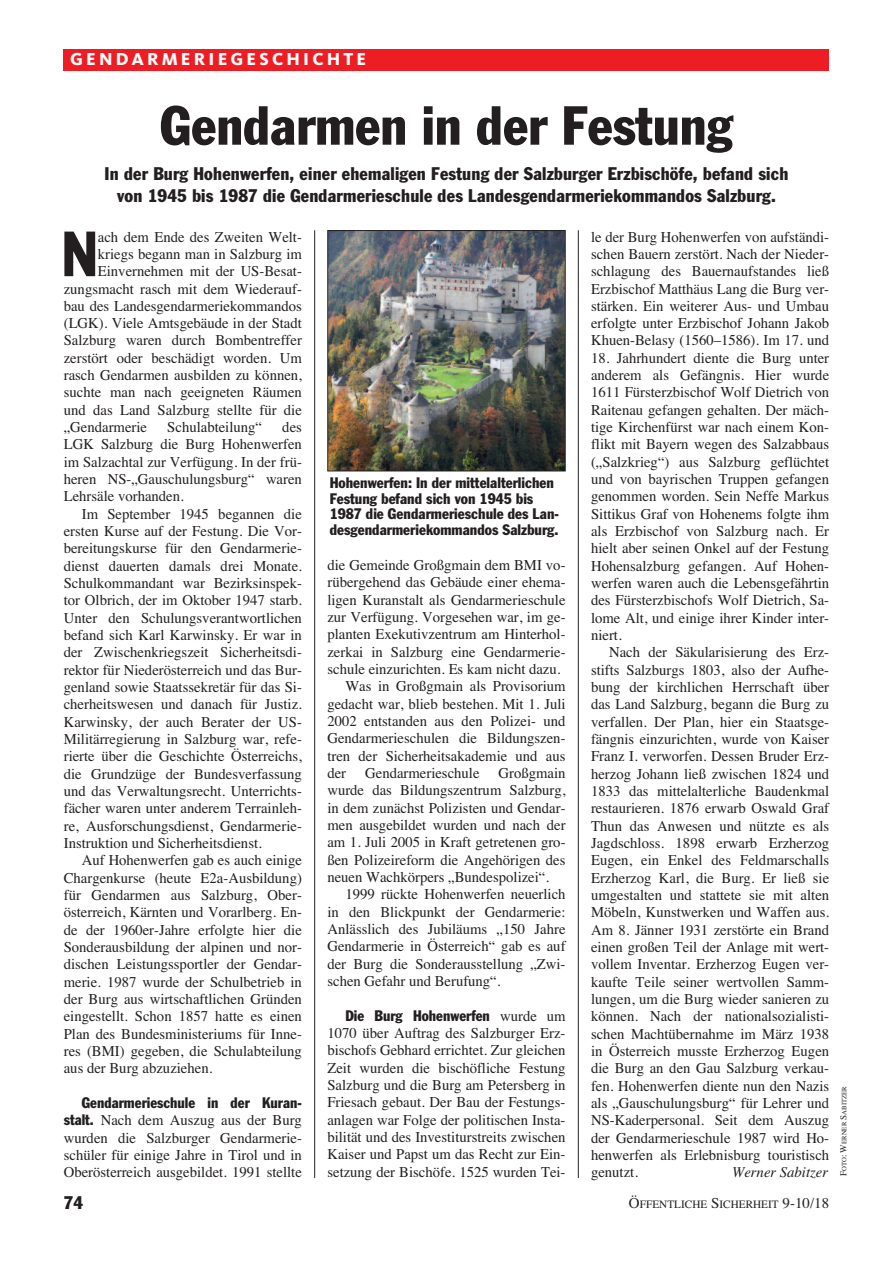
<style>
.page{position:relative;width:893px;height:1263px;background:#fff}
.page>*{position:absolute;margin:0;border:0;box-sizing:border-box;transform-origin:0 0}
.t1{font:condensed 62.7px "Franklin Gothic";color:#231f20}
.t2{font:condensed 54px "Franklin Gothic";color:#231f20}
.t3{font:condensed 18px/21.6px "Franklin Gothic";letter-spacing:.01em;color:#231f20;text-align:center}
.t4{font:800 18px "Kievit";letter-spacing:.175em;color:#fff}
.t5{font:15px/17.2px "Times";color:#231f20;text-align:justify}
.t6{font:condensed 15px/15.8px "Franklin Gothic";color:#231f20}
.t7{font:italic 15px "Times";color:#231f20}
.t8{font:11.25px "Times";color:#231f20}
.t9{font:6.75px "Times";color:#231f20}
.s1{font-family:"Franklin Gothic";font-stretch:condensed}
.s2{font-family:"Times";font-stretch:normal}
.s3{font-size:15px}
.s4{font-size:9px}
</style>
<div class="page">
<div style="left:64px;top:49px;width:765px;height:21px;background:#ee1d23"></div>
<hr style="left:314px;top:230px;width:1px;height:948px;background:#231f20">
<hr style="left:578px;top:230px;width:1px;height:948px;background:#231f20">
<img style="left:329px;top:232px;width:235px;height:237px">
<div style="left:327px;top:230px;width:239px;height:241px;border:1px solid #231f20"></div>
<p class="t4" style="left:70px;top:53px;width:297px">GENDARMERIEGESCHICHTE</p>
<h2 class="t2" style="left:160px;top:106px;width:574px">Gendarmen in der Festung</h2>
<p class="t3" style="left:105px;top:164px;width:685px">In der Burg Hohenwerfen, einer ehemaligen Festung der Salzburger Erzbischöfe, befand sich von 1945 bis 1987 die Gendarmerieschule des Landesgendarmeriekommandos Salzburg.</p>
<h1 class="t1" style="left:62px;top:232px;width:38px">N</h1>
<p class="t5" style="left:98px;top:228px;width:205px">ach dem Ende des Zweiten Welt-</p>
<p class="t5" style="left:98px;top:245px;width:205px">kriegs begann man in Salzburg im</p>
<p class="t5" style="left:98px;top:262px;width:205px">Einvernehmen mit der US-Besat-</p>
<p class="t5" style="left:64px;top:280px;width:240px">zungsmacht rasch mit dem Wiederauf-</p>
<p class="t5" style="left:64px;top:297px;width:240px">bau des Landesgendarmeriekommandos</p>
<p class="t5" style="left:64px;top:314px;width:240px">(LGK). Viele Amtsgebäude in der Stadt</p>
<p class="t5" style="left:64px;top:332px;width:240px">Salzburg waren durch Bombentreffer</p>
<p class="t5" style="left:64px;top:349px;width:240px">zerstört oder beschädigt worden. Um</p>
<p class="t5" style="left:64px;top:366px;width:240px">rasch Gendarmen ausbilden zu können,</p>
<p class="t5" style="left:64px;top:384px;width:240px">suchte man nach geeigneten Räumen</p>
<p class="t5" style="left:64px;top:401px;width:240px">und das Land Salzburg stellte für die</p>
<p class="t5" style="left:64px;top:418px;width:85px">„Gendarmerie</p>
<p class="t5" style="left:167px;top:418px;width:96px">Schulabteilung“</p>
<p class="t5" style="left:64px;top:418px;width:240px;text-indent:219px">des LGK Salzburg die Burg Hohenwerfen im Salzachtal zur Verfügung. In der frü&shy;heren NS-„Gauschulungsburg“ waren Lehrsäle vorhanden.</p>
<p class="t5" style="left:64px;top:505px;width:240px;text-indent:18px">Im September 1945 begannen die ersten Kurse auf der Festung. Die Vor&shy;bereitungskurse für den Gendarmerie&shy;dienst dauerten damals drei Monate.<br>Schulkommandant war Bezirksinspek&shy;tor Olbrich, der im Oktober 1947 starb.<br>Unter den Schulungsverantwortlichen befand sich Karl Karwinsky. Er war in der Zwischenkriegszeit Sicherheitsdi&shy;rektor für Niederösterreich und das Bur&shy;genland sowie Staatssekretär für das Si&shy;cherheitswesen und danach für Justiz.<br>Karwinsky, der auch Berater der US-Militärregierung in Salzburg war, refe&shy;rierte über die Geschichte Österreichs, die Grundzüge der Bundesverfassung und das Verwaltungsrecht. Unterrichts&shy;fächer waren unter anderem Terrainleh&shy;re, Ausforschungsdienst, Gendarmerie-Instruktion und Sicherheitsdienst.</p>
<p class="t5" style="left:64px;top:851px;width:240px;text-indent:18px">Auf Hohenwerfen gab es auch einige Chargenkurse (heute E2a-Ausbildung) für Gendarmen aus Salzburg, Ober&shy;österreich, Kärnten und Vorarlberg. En&shy;de der 1960er-Jahre erfolgte hier die Sonderausbildung der alpinen und nor&shy;dischen Leistungssportler der Gendar&shy;merie. 1987 wurde der Schulbetrieb in der Burg aus wirtschaftlichen Gründen eingestellt. Schon 1857 hatte es einen Plan des Bundesministeriums für Inne&shy;res (BMI) gegeben, die Schulabteilung aus der Burg abzuziehen.</p>
<p class="t6" style="left:82px;top:1096px;width:222px">Gendarmerieschule in der Kuran-</p>
<p class="t5" style="left:64px;top:1111px;width:240px"><span class="s1">stalt.</span> Nach dem Auszug aus der Burg wurden die Salzburger Gendarmerie&shy;schüler für einige Jahre in Tirol und in Oberösterreich ausgebildet. 1991 stellte</p>
<p class="t6" style="left:330px;top:476px;width:231px">Hohenwerfen: In der mittelalterlichen Festung befand sich von 1945 bis 1987 die Gendarmerieschule des Lan&shy;desgendarmeriekommandos Salzburg.</p>
<p class="t5" style="left:327px;top:556px;width:240px">die Gemeinde Großgmain dem BMI vo-</p>
<p class="t5" style="left:327px;top:574px;width:240px">rübergehend das Gebäude einer ehema-</p>
<p class="t5" style="left:327px;top:591px;width:240px">ligen Kuranstalt als Gendarmerieschule</p>
<p class="t5" style="left:327px;top:608px;width:240px">zur Verfügung. Vorgesehen war, im ge-</p>
<p class="t5" style="left:327px;top:626px;width:240px">planten Exekutivzentrum am Hinterhol-</p>
<p class="t5" style="left:327px;top:643px;width:240px">zerkai in Salzburg eine Gendarmerie-</p>
<p class="t5" style="left:327px;top:660px;width:235px">schule einzurichten. Es kam nicht dazu.</p>
<p class="t5" style="left:345px;top:677px;width:222px">Was in Großgmain als Provisorium</p>
<p class="t5" style="left:327px;top:695px;width:240px">gedacht war, blieb bestehen. Mit 1. Juli</p>
<p class="t5" style="left:327px;top:712px;width:240px">2002 entstanden aus den Polizei- und</p>
<p class="t5" style="left:327px;top:729px;width:240px">Gendarmerieschulen die Bildungszen-</p>
<p class="t5" style="left:327px;top:747px;width:240px">tren der Sicherheitsakademie und aus</p>
<p class="t5" style="left:327px;top:764px;width:20px">der</p>
<p class="t5" style="left:365px;top:764px;width:116px">Gendarmerieschule</p>
<p class="t5" style="left:327px;top:764px;width:240px;text-indent:171px">Großgmain wurde das Bildungszentrum Salzburg, in dem zunächst Polizisten und Gendar&shy;men ausgebildet wurden und nach der am 1. Juli 2005 in Kraft getretenen gro&shy;ßen Polizeireform die Angehörigen des neuen Wachkörpers „Bundespolizei“.</p>
<p class="t5" style="left:327px;top:885px;width:240px;text-indent:18px">1999 rückte Hohenwerfen neuerlich in den Blickpunkt der Gendarmerie:<br>Anlässlich des Jubiläums „150 Jahre Gendarmerie in Österreich“ gab es auf der Burg die Sonderausstellung „Zwi&shy;schen Gefahr und Berufung“.</p>
<p class="t6" style="left:345px;top:1008px;width:222px">Die Burg Hohenwerfen <span class="s2">wurde um</span></p>
<p class="t5" style="left:327px;top:1024px;width:240px">1070 über Auftrag des Salzburger Erz&shy;bischofs Gebhard errichtet. Zur gleichen Zeit wurden die bischöfliche Festung Salzburg und die Burg am Petersberg in Friesach gebaut. Der Bau der Festungs&shy;anlagen war Folge der politischen Insta&shy;bilität und des Investiturstreits zwischen Kaiser und Papst um das Recht zur Ein&shy;setzung der Bischöfe. 1525 wurden Tei-</p>
<p class="t5" style="left:591px;top:228px;width:240px">le der Burg Hohenwerfen von aufständi&shy;schen Bauern zerstört. Nach der Nieder&shy;schlagung des Bauernaufstandes ließ Erzbischof Matthäus Lang die Burg ver&shy;stärken. Ein weiterer Aus- und Umbau erfolgte unter Erzbischof Johann Jakob Khuen-Belasy (1560–1586). Im 17. und</p>
<p class="t5" style="left:591px;top:349px;width:240px">18. Jahrhundert diente die Burg unter anderem als Gefängnis. Hier wurde 1611 Fürsterzbischof Wolf Dietrich von Raitenau gefangen gehalten. Der mäch&shy;tige Kirchenfürst war nach einem Kon&shy;flikt mit Bayern wegen des Salzabbaus („Salzkrieg“) aus Salzburg geflüchtet und von bayrischen Truppen gefangen genommen worden. Sein Neffe Markus Sittikus Graf von Hohenems folgte ihm als Erzbischof von Salzburg nach. Er hielt aber seinen Onkel auf der Festung Hohensalzburg gefangen. Auf Hohen&shy;werfen waren auch die Lebensgefährtin des Fürsterzbischofs Wolf Dietrich, Sa&shy;lome Alt, und einige ihrer Kinder inter&shy;niert.</p>
<p class="t5" style="left:591px;top:643px;width:240px;text-indent:18px">Nach der Säkularisierung des Erz&shy;stifts Salzburgs 1803, also der Aufhe&shy;bung der kirchlichen Herrschaft über das Land Salzburg, begann die Burg zu verfallen. Der Plan, hier ein Staatsge&shy;fängnis einzurichten, wurde von Kaiser Franz I. verworfen. Dessen Bruder Erz&shy;herzog Johann ließ zwischen 1824 und 1833 das mittelalterliche Baudenkmal restaurieren. 1876 erwarb Oswald Graf Thun das Anwesen und nützte es als Jagdschloss. 1898 erwarb Erzherzog Eugen, ein Enkel des Feldmarschalls Erzherzog Karl, die Burg. Er ließ sie umgestalten und stattete sie mit alten Möbeln, Kunstwerken und Waffen aus.<br>Am 8. Jänner 1931 zerstörte ein Brand einen großen Teil der Anlage mit wert&shy;vollem Inventar. Erzherzog Eugen ver&shy;kaufte Teile seiner wertvollen Samm&shy;lungen, um die Burg wieder sanieren zu können. Nach der nationalsozialisti&shy;schen Machtübernahme im März 1938 in Österreich musste Erzherzog Eugen die Burg an den Gau Salzburg verkau&shy;fen. Hohenwerfen diente nun den Nazis als „Gauschulungsburg“ für Lehrer und NS-Kaderpersonal. Seit dem Auszug der Gendarmerieschule 1987 wird Ho&shy;henwerfen als Erlebnisburg touristisch genutzt.</p>
<p class="t7" style="left:732px;top:1163px;width:97px">Werner Sabitzer</p>
<p class="t3" style="left:64px;top:1193px;width:21px">74</p>
<p class="t8" style="left:629px;top:1198px;width:202px"><span class="s3">Ö</span>FFENTLICHE <span class="s3">S</span>ICHERHEIT <span class="s3">9-10/18</span></p>
<p class="t9" style="left:840px;top:1176px;width:92px;rotate:-90deg"><span class="s4">F</span>OTO<span class="s4">: W</span>ERNER <span class="s4">S</span>ABITZER</p>
</div>
